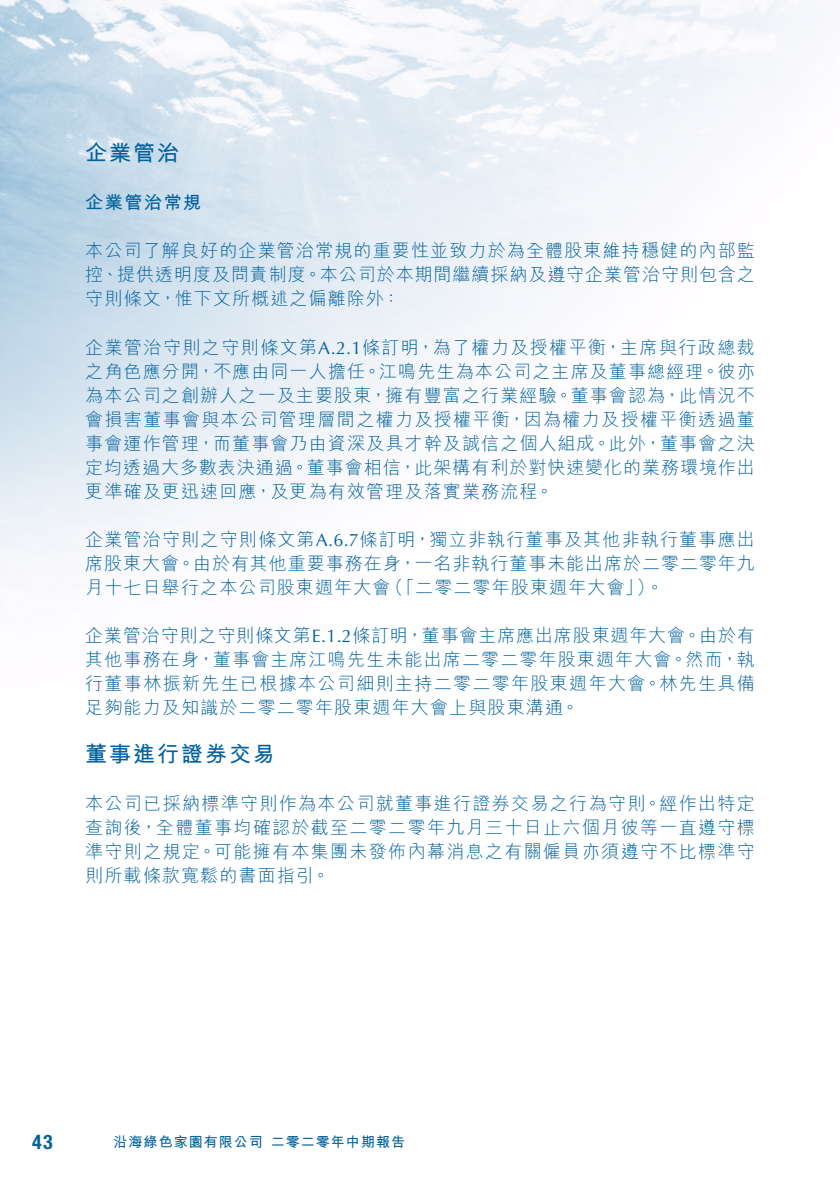
<style>
.page{position:relative;width:840px;height:1191px;background:#fff}
.page>*{position:absolute;margin:0;border:0;box-sizing:border-box;transform-origin:0 0}
.Heading_1{font:700 22px "M Hei HK";letter-spacing:.09em;color:#00619c}
.t1{font:700 condensed 20px "Helvetica Neue LT Std";color:#00619c}
.Body_Text{font:300 18px/24px "M Hei HK";letter-spacing:.065em;color:#00619c;text-align:justify}
.Heading_2{font:700 18px "M Hei HK";letter-spacing:.09em;color:#00619c}
.t2{font:700 14px "M Hei HK";letter-spacing:.075em;color:#00619c}
.s1{font-family:"Optima LT Std";font-weight:400}
</style>
<div class="page">
<img style="left:0;top:0;width:808px;height:558px">
<p class="Heading_1" style="left:85px;top:137px;width:95px">企業管治</p>
<p class="Heading_2" style="left:85px;top:190px;width:117px">企業管治常規</p>
<p class="Body_Text" style="left:85px;top:239px;width:670px">本公司了解良好的企業管治常規的重要性並致力於為全體股東維持穩健的內部監控、提供透明度及問責制度。本公司於本期間繼續採納及遵守企業管治守則包含之守則條文，惟下文所概述之偏離除外：</p>
<p class="Body_Text" style="left:85px;top:335px;width:670px">企業管治守則之守則條文第<span class="s1">A.2.1</span>條訂明，為了權力及授權平衡，主席與行政總裁之角色應分開，不應由同一人擔任。江鳴先生為本公司之主席及董事總經理。彼亦為本公司之創辦人之一及主要股東，擁有豐富之行業經驗。董事會認為，此情況不會損害董事會與本公司管理層間之權力及授權平衡，因為權力及授權平衡透過董事會運作管理，而董事會乃由資深及具才幹及誠信之個人組成。此外，董事會之決定均透過大多數表決通過。董事會相信，此架構有利於對快速變化的業務環境作出更準確及更迅速回應，及更為有效管理及落實業務流程。</p>
<p class="Body_Text" style="left:85px;top:527px;width:670px">企業管治守則之守則條文第<span class="s1">A.6.7</span>條訂明，獨立非執行董事及其他非執行董事應出</p>
<p class="Body_Text" style="left:85px;top:551px;width:670px">席股東大會。由於有其他重要事務在身，一名非執行董事未能出席於二零二零年九</p>
<p class="Body_Text" style="left:636px;top:575px;width:29px">。(</p>
<p class="Body_Text" style="left:385px;top:575px;width:259px">（「二零二零年股東週年大會「</p>
<p class="Body_Text" style="left:85px;top:575px;width:307px">月十七日舉行之本公司股東週年大會</p>
<p class="Body_Text" style="left:85px;top:623px;width:670px">企業管治守則之守則條文第<span class="s1">E.1.2</span>條訂明，董事會主席應出席股東週年大會。由於有其他事務在身，董事會主席江鳴先生未能出席二零二零年股東週年大會。然而，執行董事林振新先生已根據本公司細則主持二零二零年股東週年大會。林先生具備足夠能力及知識於二零二零年股東週年大會上與股東溝通。</p>
<p class="Heading_1" style="left:85px;top:737px;width:191px">董事進行證券交易</p>
<p class="Body_Text" style="left:85px;top:791px;width:670px">本公司已採納標準守則作為本公司就董事進行證券交易之行為守則。經作出特定查詢後，全體董事均確認於截至二零二零年九月三十日止六個月彼等一直遵守標準守則之規定。可能擁有本集團未發佈內幕消息之有關僱員亦須遵守不比標準守則所載條款寬鬆的書面指引。</p>
<p class="t1" style="left:32px;top:1130px;width:22px">43</p>
<p class="t2" style="left:113px;top:1131px;width:151px">沿海綠色家園有限公司</p>
<p class="t2" style="left:270px;top:1131px;width:136px">二零二零年中期報告</p>
</div>
